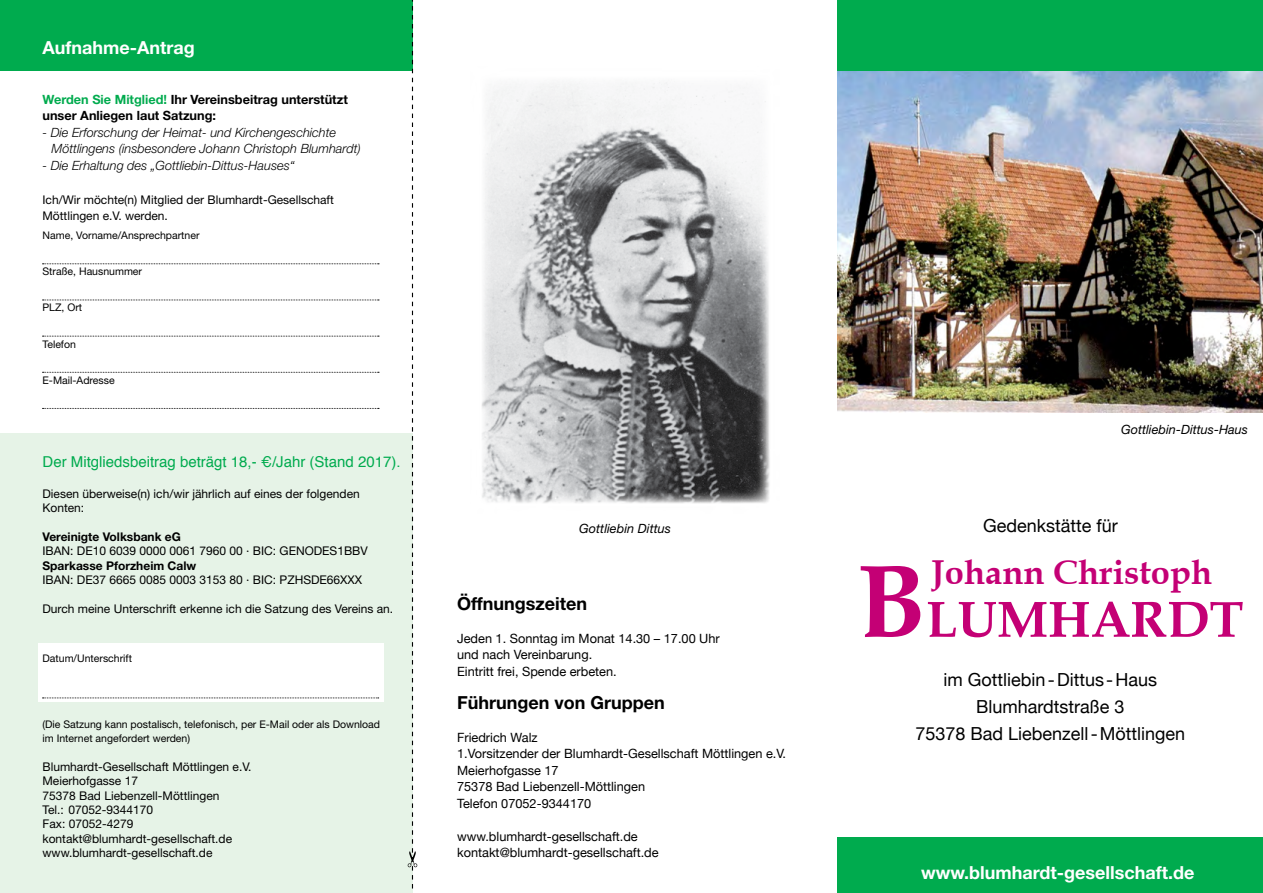
<style>
.page{position:relative;width:1263px;height:893px;background:#fff}
.page>*{position:absolute;margin:0;border:0;box-sizing:border-box;transform-origin:0 0}
.t1{font:700 51px "Book Antiqua";color:#c40075}
.t2{font:700 34.5px "Book Antiqua";color:#c40075}
.t3{font:18px/27px "Helvetica Neue";color:#000;text-align:center}
.t4{font:700 18px "Helvetica Neue";color:#fff}
.t5{font:700 18px "Helvetica Neue";color:#000}
.t6{font:15px "Helvetica";color:#00ab4e}
.t7{font:12.75px/16.5px "Helvetica Neue";color:#000}
.t8{font:italic 300 12.75px/16.5px "Helvetica Neue";color:#000}
.t9{font:700 12.75px/16.5px "Helvetica Neue";color:#000}
.t10{font:italic 12.75px "Helvetica Neue";color:#000}
.t11{font:12px/14.4px "Helvetica Neue";color:#000}
.t12{font:700 12px "Helvetica Neue";color:#000}
.t13{font:10.5px/14.4px "Helvetica Neue";color:#000}
.s1{color:#00ab4e}
.s2{font-size:103.5px}
</style>
<div class="page">
<div style="left:0;top:434px;width:412px;height:459px;background:#e6f3e7"></div>
<img style="left:838px;top:70px;width:425px;height:342px">
<div style="left:0;top:0;width:412px;height:70px;background:#00ab4e"></div>
<div style="left:838px;top:838px;width:425px;height:55px;background:#00ab4e"></div>
<div style="left:838px;top:0;width:425px;height:70px;background:#00ab4e"></div>
<img style="left:482px;top:82px;width:288px;height:422px">
<svg style="left:43px;top:263px;width:336px;height:1px"></svg>
<svg style="left:43px;top:300px;width:336px;height:1px"></svg>
<svg style="left:43px;top:336px;width:336px;height:1px"></svg>
<svg style="left:43px;top:372px;width:336px;height:1px"></svg>
<svg style="left:43px;top:408px;width:336px;height:1px"></svg>
<div style="left:38px;top:643px;width:346px;height:59px;background:#fff"></div>
<svg style="left:43px;top:698px;width:336px;height:1px"></svg>
<svg style="left:408px;top:0;width:9px;height:893px"></svg>
<h3 class="t4" style="left:43px;top:36px;width:154px">Aufnahme-Antrag</h3>
<p class="t9" style="left:43px;top:90px;width:307px"><span class="s1">Werden Sie Mitglied!</span> Ihr Vereinsbeitrag unterstützt unser Anliegen laut Satzung:</p>
<p class="t8" style="left:52px;top:124px;width:311px;text-indent:-9px">- Die Erforschung der Heimat- und Kirchengeschichte<br>Möttlingens (insbesondere Johann Christoph Blumhardt)</p>
<p class="t8" style="left:43px;top:157px;width:254px">- Die Erhaltung des „Gottliebin-Dittus-Hauses“</p>
<p class="t11" style="left:43px;top:191px;width:293px;line-height:16.5px">Ich/Wir möchte(n) Mitglied der Blumhardt-Gesellschaft<br>Möttlingen e.V. werden.</p>
<p class="t13" style="left:43px;top:228px;width:158px">Name, Vorname/Ansprechpartner</p>
<p class="t13" style="left:43px;top:264px;width:101px">Straße, Hausnummer</p>
<p class="t13" style="left:43px;top:300px;width:41px">PLZ, Ort</p>
<p class="t13" style="left:43px;top:336px;width:35px">Telefon</p>
<p class="t13" style="left:43px;top:373px;width:74px">E-Mail-Adresse</p>
<p class="t6" style="left:43px;top:450px;width:359px">Der Mitgliedsbeitrag beträgt 18,- €/Jahr (Stand 2017).</p>
<p class="t11" style="left:43px;top:486px;width:319px">Diesen überweise(n) ich/wir jährlich auf eines der folgenden<br>Konten:</p>
<p class="t12" style="left:43px;top:529px;width:140px">Vereinigte Volksbank eG</p>
<p class="t11" style="left:43px;top:544px;width:327px">IBAN: DE10 6039 0000 0061 7960 00 · BIC: GENODES1BBV</p>
<p class="t12" style="left:43px;top:558px;width:155px">Sparkasse Pforzheim Calw</p>
<p class="t11" style="left:43px;top:572px;width:321px">IBAN: DE37 6665 0085 0003 3153 80 · BIC: PZHSDE66XXX</p>
<p class="t11" style="left:43px;top:601px;width:352px">Durch meine Unterschrift erkenne ich die Satzung des Vereins an.</p>
<p class="t13" style="left:43px;top:651px;width:91px">Datum/Unterschrift</p>
<p class="t13" style="left:43px;top:716px;width:339px">(Die Satzung kann postalisch, telefonisch, per E-Mail oder als Download im Internet angefordert werden)</p>
<p class="t11" style="left:43px;top:759px;width:210px">Blumhardt-Gesellschaft Möttlingen e.V.<br>Meierhofgasse 17<br>75378 Bad Liebenzell-Möttlingen<br>Tel.: 07052-9344170<br>Fax: 07052-4279 kontakt@blumhardt-gesellschaft.de www.blumhardt-gesellschaft.de</p>
<p class="t10" style="left:1121px;top:421px;width:129px">Gottliebin-Dittus-Haus</p>
<p class="t10" style="left:579px;top:520px;width:93px">Gottliebin Dittus</p>
<h3 class="t3" style="left:983px;top:513px;width:136px">Gedenkstätte für</h3>
<h2 class="t2" style="left:931px;top:552px;width:282px">Johann Christoph</h2>
<h1 class="t1" style="left:857px;top:590px;width:388px"><span class="s2">B</span>LUMHARDT</h1>
<h3 class="t3" style="left:915px;top:667px;width:271px">im Gottliebin-Dittus-Haus<br>Blumhardtstraße 3<br>75378 Bad Liebenzell-Möttlingen</h3>
<h3 class="t5" style="left:457px;top:592px;width:132px">Öffnungszeiten</h3>
<p class="t7" style="left:457px;top:631px;width:264px">Jeden 1. Sonntag im Monat 14.30 – 17.00 Uhr und nach Vereinbarung.<br>Eintritt frei, Spende erbeten.</p>
<h3 class="t5" style="left:457px;top:691px;width:209px">Führungen von Gruppen</h3>
<p class="t7" style="left:457px;top:730px;width:330px">Friedrich Walz<br>1.Vorsitzender der Blumhardt-Gesellschaft Möttlingen e.V.<br>Meierhofgasse 17<br>75378 Bad Liebenzell-Möttlingen<br>Telefon 07052-9344170</p>
<p class="t7" style="left:457px;top:829px;width:203px">www.blumhardt-gesellschaft.de kontakt@blumhardt-gesellschaft.de</p>
<h3 class="t4" style="left:921px;top:861px;width:275px">www.blumhardt-gesellschaft.de</h3>
</div>
